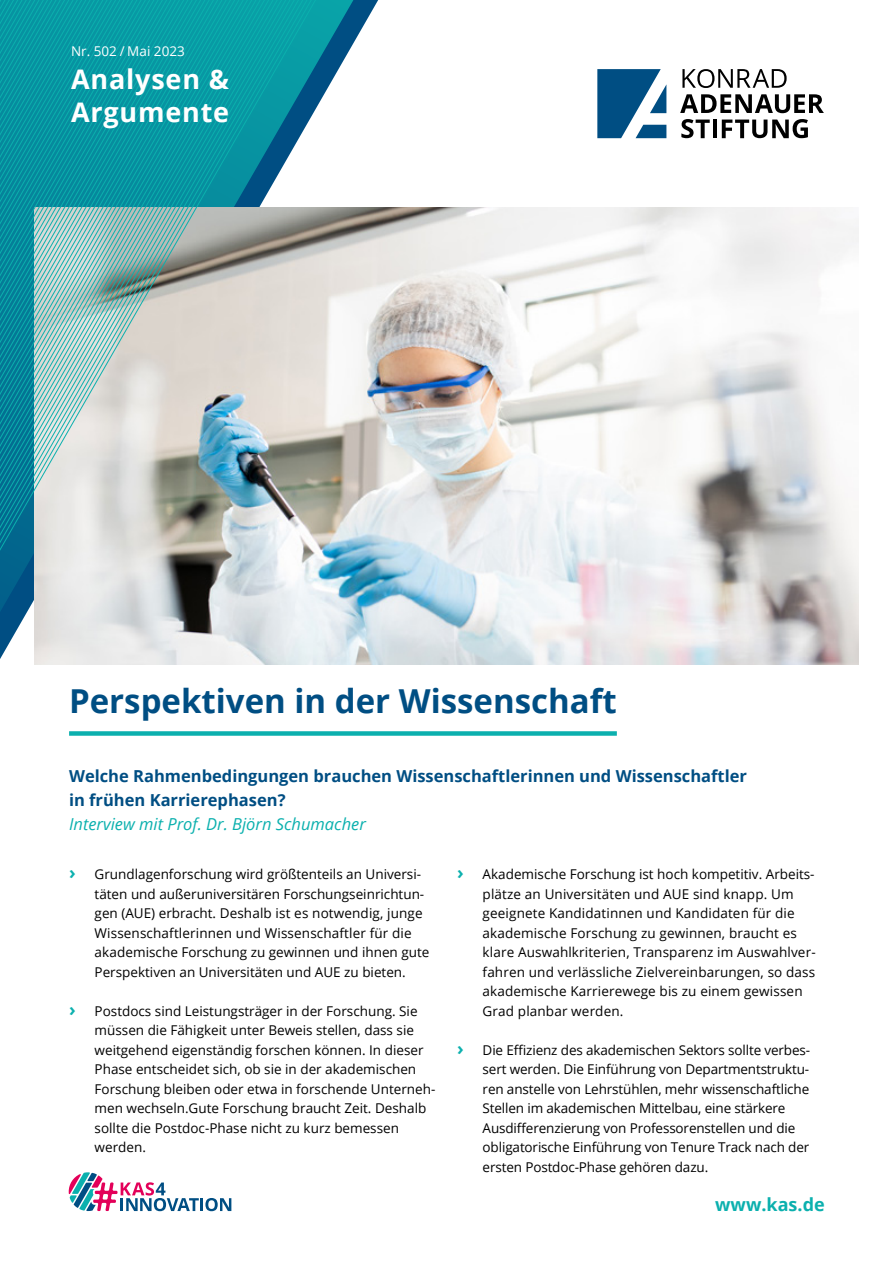
<style>
.page{position:relative;width:893px;height:1263px;background:#fff}
.page>*{position:absolute;margin:0;border:0;box-sizing:border-box;transform-origin:0 0}
.t1{font:700 33px "Open Sans";color:#004e83}
.t2{font:700 27px/33px "Open Sans";letter-spacing:.03em;color:#fff}
.t3{font:700 18px "Open Sans";color:#0bb0ae}
.t4{font:700 16.5px/23.7px "Open Sans";color:#004e83}
.t5{font:italic 16.5px "Open Sans";color:#0bb0ae}
.t6{font:13.5px/19.5px "Open Sans";color:#000}
.t7{font:13.5px "Open Sans";color:#fff}
.s1{font-weight:700;font-size:18px;color:#0bb0ae}
</style>
<div class="page">
<svg style="left:0;top:0;width:361px;height:634px"></svg>
<svg style="left:682px;top:69px;width:105px;height:19px"></svg>
<svg style="left:680px;top:94px;width:144px;height:19px"></svg>
<svg style="left:681px;top:119px;width:29px;height:19px"></svg>
<hr style="left:713px;top:120px;width:4px;height:18px;background:#000">
<svg style="left:722px;top:119px;width:86px;height:19px"></svg>
<svg style="left:597px;top:69px;width:69px;height:69px"></svg>
<img style="left:35px;top:207px;width:823px;height:458px">
<svg style="left:240px;top:0;width:5px;height:587px;background:#74afb7"></svg>
<svg style="left:223px;top:0;width:5px;height:587px;background:#6fb0b7"></svg>
<svg style="left:206px;top:0;width:5px;height:587px;background:#649fa1"></svg>
<svg style="left:194px;top:0;width:4px;height:587px;background:#6ea09e"></svg>
<svg style="left:189px;top:0;width:5px;height:587px;background:#6fa29f"></svg>
<svg style="left:185px;top:0;width:4px;height:587px;background:#70a3a0"></svg>
<svg style="left:181px;top:0;width:4px;height:587px;background:#6fa3a0"></svg>
<svg style="left:177px;top:0;width:4px;height:587px;background:#6fa3a1"></svg>
<svg style="left:172px;top:0;width:5px;height:587px;background:#71a6a3"></svg>
<svg style="left:168px;top:0;width:4px;height:587px;background:#76aba8"></svg>
<svg style="left:164px;top:0;width:4px;height:587px;background:#78aeac"></svg>
<svg style="left:160px;top:0;width:4px;height:587px;background:#7ab1af"></svg>
<svg style="left:155px;top:0;width:5px;height:587px;background:#7eb6b5"></svg>
<svg style="left:151px;top:0;width:4px;height:587px;background:#82baba"></svg>
<svg style="left:147px;top:0;width:4px;height:587px;background:#84bdbd"></svg>
<svg style="left:143px;top:0;width:4px;height:587px;background:#84bebf"></svg>
<svg style="left:138px;top:0;width:5px;height:587px;background:#84bebf"></svg>
<svg style="left:134px;top:0;width:4px;height:587px;background:#83bebf"></svg>
<svg style="left:130px;top:0;width:4px;height:587px;background:#82bdbe"></svg>
<svg style="left:126px;top:0;width:4px;height:587px;background:#80bbbd"></svg>
<svg style="left:121px;top:0;width:5px;height:587px;background:#7dbabb"></svg>
<svg style="left:117px;top:0;width:4px;height:587px;background:#7cb8ba"></svg>
<svg style="left:113px;top:0;width:4px;height:587px;background:#7bb9ba"></svg>
<svg style="left:109px;top:0;width:4px;height:587px;background:#7cb9bb"></svg>
<svg style="left:104px;top:0;width:5px;height:587px;background:#7dbbbd"></svg>
<svg style="left:100px;top:0;width:4px;height:587px;background:#7ebdbf"></svg>
<svg style="left:96px;top:0;width:4px;height:587px;background:#80c0c2"></svg>
<svg style="left:92px;top:0;width:4px;height:587px;background:#81c1c3"></svg>
<svg style="left:87px;top:0;width:5px;height:587px;background:#82c3c5"></svg>
<svg style="left:83px;top:0;width:4px;height:587px;background:#82c3c5"></svg>
<svg style="left:79px;top:0;width:4px;height:587px;background:#81c3c5"></svg>
<svg style="left:75px;top:0;width:4px;height:587px;background:#80c3c5"></svg>
<svg style="left:0;top:0;width:75px;height:587px;background:#45a5b0"></svg>
<div style="left:69px;top:731px;width:548px;height:5px;background:#0bb0ae"></div>
<svg style="left:69px;top:1172px;width:162px;height:39px"></svg>
<p class="t7" style="left:71px;top:41px;width:115px">Nr. 502 / Mai 2023</p>
<h2 class="t2" style="left:71px;top:62px;width:160px">Analysen &amp;<br>Argumente</h2>
<h1 class="t1" style="left:69px;top:678px;width:549px">Perspektiven in der Wissenschaft</h1>
<p class="t4" style="left:69px;top:763px;width:679px">Welche Rahmenbedingungen brauchen Wissenschaftlerinnen und Wissenschaftler in frühen Karrierephasen?</p>
<p class="t5" style="left:69px;top:812px;width:298px">Interview mit Prof. Dr. Björn Schumacher</p>
<p class="t6" style="left:95px;top:864px;width:336px;text-indent:-26px"><span class="s1">›</span> Grundlagenforschung wird größtenteils an Universi&shy;täten und außeruniversitären Forschungseinrichtun&shy;gen (AUE) erbracht. Deshalb ist es notwendig, junge Wissenschaftlerinnen und Wissenschaftler für die akademische Forschung zu gewinnen und ihnen gute Perspektiven an Universitäten und AUE zu bieten.</p>
<p class="t6" style="left:95px;top:1001px;width:342px;text-indent:-26px"><span class="s1">›</span> Postdocs sind Leistungsträger in der Forschung. Sie müssen die Fähigkeit unter Beweis stellen, dass sie weitgehend eigenständig forschen können. In dieser Phase entscheidet sich, ob sie in der akademischen Forschung bleiben oder etwa in forschende Unterneh&shy;men wechseln.Gute Forschung braucht Zeit. Deshalb sollte die Postdoc-Phase nicht zu kurz bemessen werden.</p>
<p class="t6" style="left:483px;top:864px;width:335px;text-indent:-26px"><span class="s1">›</span> Akademische Forschung ist hoch kompetitiv. Arbeits&shy;plätze an Universitäten und AUE sind knapp. Um geeignete Kandidatinnen und Kandidaten für die akademische Forschung zu gewinnen, braucht es klare Auswahlkriterien, Transparenz im Auswahlver&shy;fahren und verlässliche Zielvereinbarungen, so dass akademische Karrierewege bis zu einem gewissen Grad planbar werden.</p>
<p class="t6" style="left:483px;top:1040px;width:329px;text-indent:-26px"><span class="s1">›</span> Die Effizienz des akademischen Sektors sollte verbes&shy;sert werden. Die Einführung von Departmentstruktu&shy;ren anstelle von Lehrstühlen, mehr wissenschaftliche Stellen im akademischen Mittelbau, eine stärkere Ausdifferenzierung von Professorenstellen und die obligatorische Einführung von Tenure Track nach der ersten Postdoc-Phase gehören dazu.</p>
<h3 class="t3" style="left:715px;top:1191px;width:111px">www.kas.de</h3>
</div>
